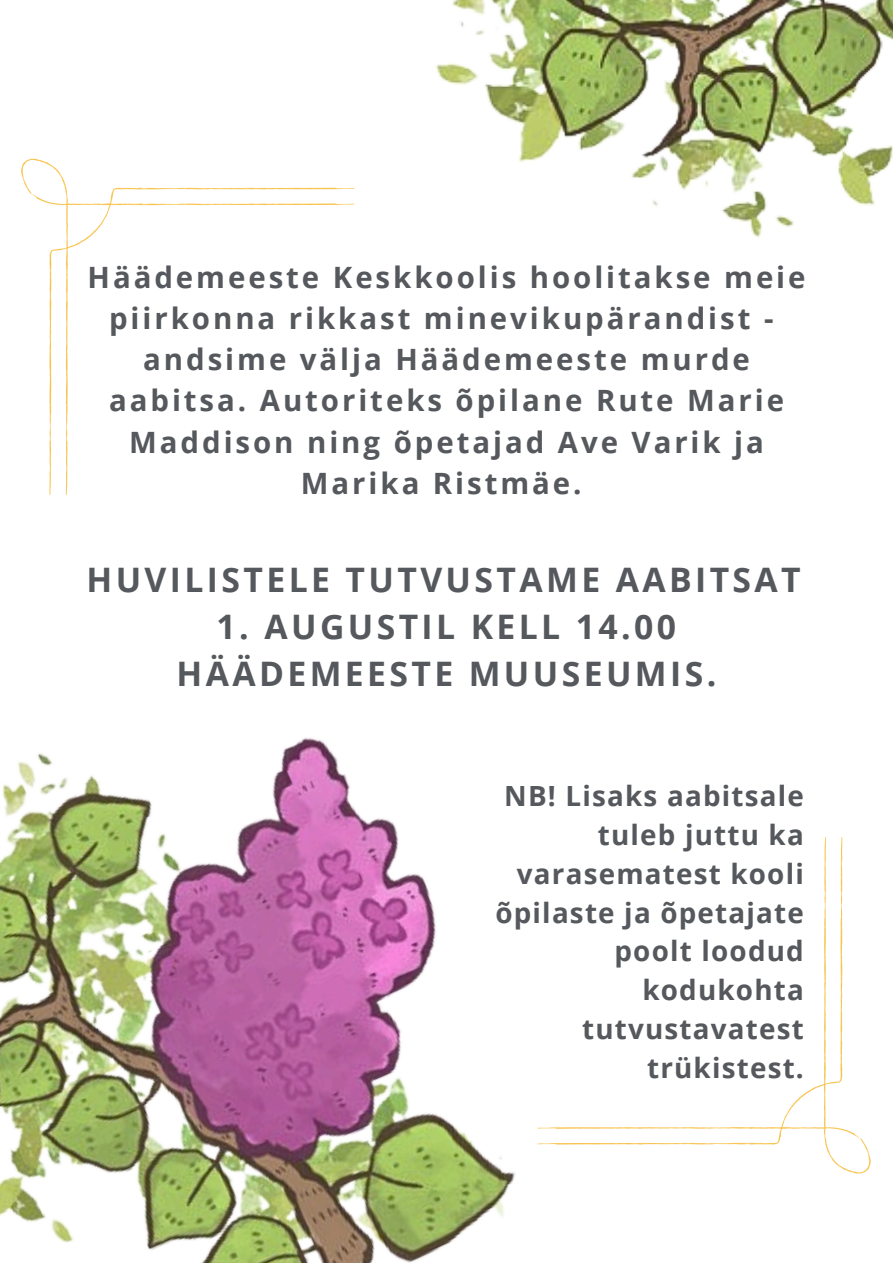
<style>
.page{position:relative;width:893px;height:1263px;background:#fff}
.page>*{position:absolute;margin:0;border:0;box-sizing:border-box;transform-origin:0 0}
.t1{font:700 33.75px/47.2px "Open Sans";letter-spacing:.1em;color:#55585c;text-align:center}
.t2{font:700 29.4px/41.1px "Open Sans";letter-spacing:.1em;color:#55585c;text-align:center}
.t3{font:700 27.83px/38.8px "Open Sans";letter-spacing:.045em;color:#55585c;text-align:right}
</style>
<div class="page">
<img style="left:0;top:738px;width:776px;height:525px">
<img style="left:262px;top:0;width:631px;height:238px">
<svg style="left:536px;top:837px;width:306px;height:307px"></svg>
<svg style="left:536px;top:837px;width:290px;height:292px"></svg>
<svg style="left:824px;top:1127px;width:46px;height:46px"></svg>
<svg style="left:49px;top:188px;width:307px;height:307px"></svg>
<svg style="left:66px;top:203px;width:290px;height:292px"></svg>
<svg style="left:21px;top:159px;width:47px;height:46px"></svg>
<p class="t2" style="left:88px;top:256px;width:719px">Häädemeeste Keskkoolis hoolitakse meie piirkonna rikkast minevikupärandist -</p>
<p class="t2" style="left:109px;top:338px;width:676px">andsime välja Häädemeeste murde aabitsa. Autoriteks õpilane Rute Marie<br>Maddison ning õpetajad Ave Varik ja<br>Marika Ristmäe.</p>
<p class="t1" style="left:87px;top:555px;width:716px">HUVILISTELE TUTVUSTAME AABITSAT</p>
<p class="t1" style="left:176px;top:602px;width:541px">1. AUGUSTIL KELL 14.00<br>HÄÄDEMEESTE MUUSEUMIS.</p>
<p class="t3" style="left:495px;top:776px;width:310px">NB! Lisaks aabitsale tuleb juttu ka varasematest kooli õpilaste ja õpetajate poolt loodud kodukohta tutvustavatest trükistest.</p>
</div>
